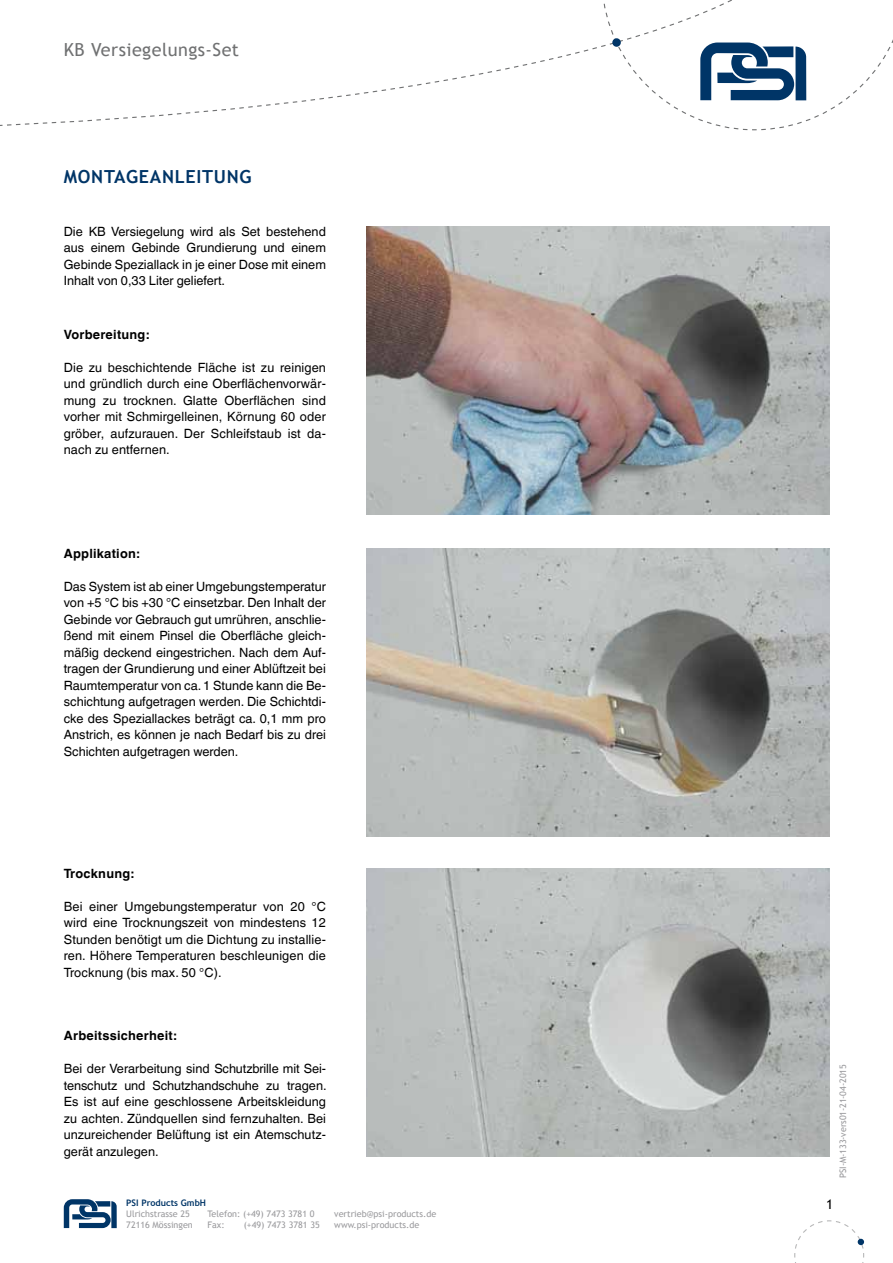
<style>
.page{position:relative;width:893px;height:1263px;background:#fff}
.page>*{position:absolute;margin:0;border:0;box-sizing:border-box;transform-origin:0 0}
.t1{font:18px "Trebuchet MS";letter-spacing:.025em;color:#707172}
.t2{font:700 18px "Trebuchet MS";letter-spacing:.04em;color:#003567}
.t3{font:13.5px "Trebuchet MS";color:#000}
.t4{font:12.75px/16.5px "Helvetica World";letter-spacing:.005em;color:#000;text-align:justify}
.t5{font:700 12.75px "Helvetica World";letter-spacing:.02em;color:#000}
.t6{font:9px/10.5px "Trebuchet MS";color:#9a9a9d}
.t7{font:700 9px "Trebuchet MS";color:#003567}
</style>
<div class="page">
<svg style="left:794px;top:1220px;width:71px;height:43px"></svg>
<svg style="left:64px;top:1199px;width:53px;height:29px"></svg>
<svg style="left:772px;top:39px;width:121px;height:91px"></svg>
<svg style="left:0;top:0;width:772px;height:131px"></svg>
<div style="left:612px;top:38px;width:9px;height:9px;background:#003567;border-radius:50%"></div>
<img style="left:367px;top:227px;width:462px;height:287px">
<img style="left:367px;top:869px;width:462px;height:288px">
<img style="left:367px;top:549px;width:462px;height:287px">
<h1 class="t1" style="left:64px;top:39px;width:177px">KB Versiegelungs-Set</h1>
<h1 class="t2" style="left:64px;top:166px;width:188px">MONTAGEANLEITUNG</h1>
<p class="t4" style="left:64px;top:223px;width:264px">Die KB Versiegelung wird als Set bestehend aus einem Gebinde Grundierung und einem Gebinde Speziallack in je einer Dose mit einem Inhalt von 0,33 Liter geliefert.</p>
<p class="t5" style="left:64px;top:327px;width:87px">Vorbereitung:</p>
<p class="t4" style="left:64px;top:359px;width:264px">Die zu beschichtende Fläche ist zu reinigen und gründlich durch eine Oberflächenvorwär&shy;mung zu trocknen. Glatte Oberflächen sind vorher mit Schmirgelleinen, Körnung 60 oder gröber, aufzurauen. Der Schleifstaub ist da&shy;nach zu entfernen.</p>
<p class="t5" style="left:64px;top:546px;width:77px">Applikation:</p>
<p class="t4" style="left:64px;top:578px;width:264px">Das System ist ab einer Umgebungstemperatur von +5 °C bis +30 °C einsetzbar. Den Inhalt der Gebinde vor Gebrauch gut umrühren, anschlie&shy;ßend mit einem Pinsel die Oberfläche gleich&shy;mäßig deckend eingestrichen. Nach dem Auf&shy;tragen der Grundierung und einer Ablüftzeit bei Raumtemperatur von ca. 1 Stunde kann die Be&shy;schichtung aufgetragen werden. Die Schichtdi&shy;cke des Speziallackes beträgt ca. 0,1 mm pro Anstrich, es können je nach Bedarf bis zu drei Schichten aufgetragen werden.</p>
<p class="t5" style="left:64px;top:866px;width:72px">Trocknung:</p>
<p class="t4" style="left:64px;top:898px;width:264px">Bei einer Umgebungstemperatur von 20 °C wird eine Trocknungszeit von mindestens 12<br>Stunden benötigt um die Dichtung zu installie&shy;ren. Höhere Temperaturen beschleunigen die Trocknung (bis max. 50 °C).</p>
<p class="t5" style="left:64px;top:1028px;width:114px">Arbeitssicherheit:</p>
<p class="t4" style="left:64px;top:1061px;width:264px">Bei der Verarbeitung sind Schutzbrille mit Sei&shy;tenschutz und Schutzhandschuhe zu tragen.<br>Es ist auf eine geschlossene Arbeitskleidung zu achten. Zündquellen sind fernzuhalten. Bei unzureichender Belüftung ist ein Atemschutz&shy;gerät anzulegen.</p>
<p class="t7" style="left:126px;top:1197px;width:81px">PSI PRODUCTS GMBH</p>
<p class="t6" style="left:126px;top:1209px;width:68px">Ulrichstrasse 25<br>72116 Mössingen</p>
<p class="t6" style="left:207px;top:1209px;width:108px">Telefon: (+49) 7473 3781 0<br>Fax:</p>
<p class="t6" style="left:244px;top:1219px;width:78px">(+49) 7473 3781 35</p>
<p class="t6" style="left:334px;top:1209px;width:103px">vertrieb@psi-products.de www.psi-products.de</p>
<p class="t6" style="left:838px;top:1178px;width:115px;rotate:-90deg">PSI-M-133-vers01-21-04-2015</p>
<p class="t3" style="left:826px;top:1196px;width:9px">1</p>
</div>
